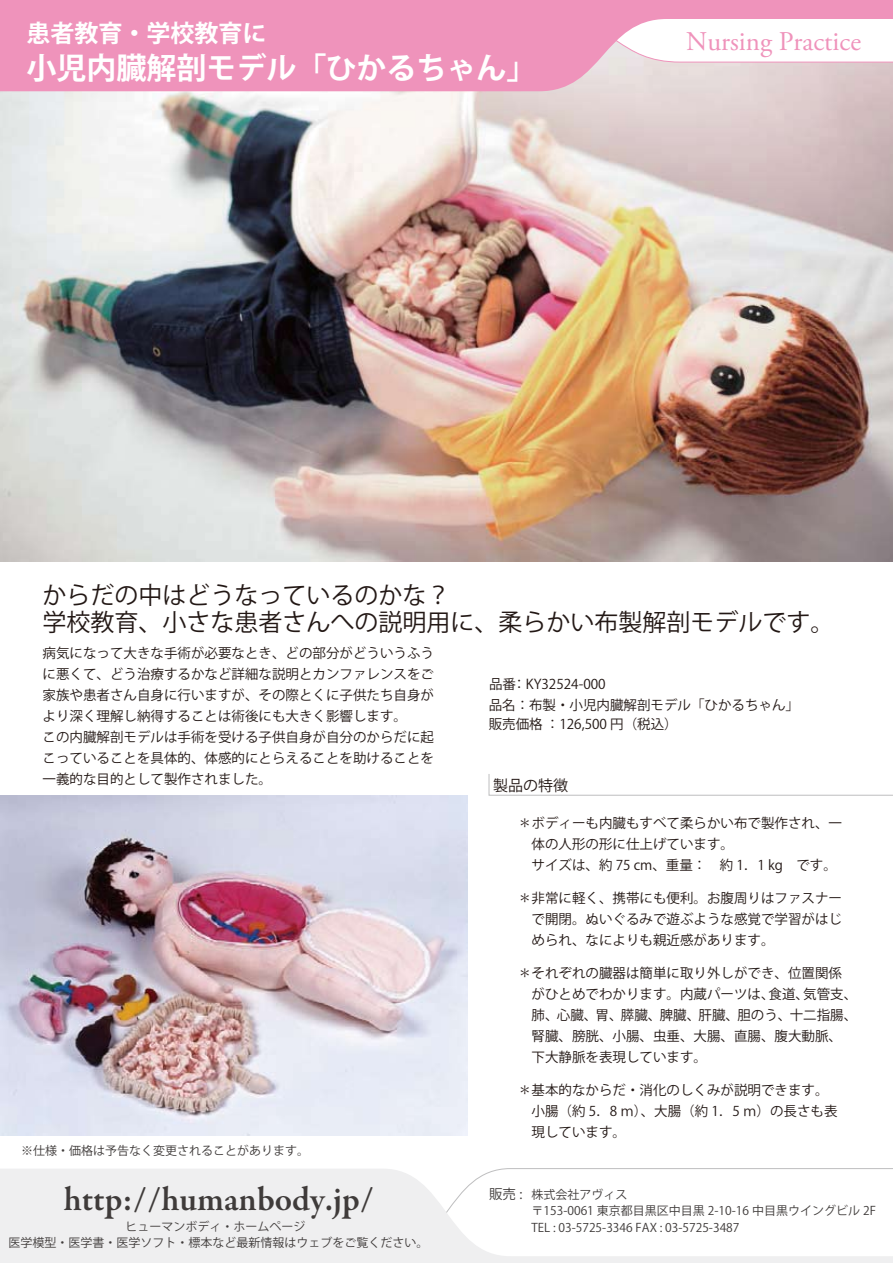
<style>
.page{position:relative;width:893px;height:1263px;background:#fff}
.page>*{position:absolute;margin:0;border:0;box-sizing:border-box;transform-origin:0 0}
.t1{font:600 34.5px "Garamond Premr Pro";color:#3f3b3a}
.t2{font:700 30px "Koz Go Pro";color:#fff}
.t3{font:27px "Adobe Garamond Pro";color:#ef93bb}
.t4{font:24px/27px "Koz Go Pro";color:#231815}
.t5{font:700 24px "Koz Go Pro";color:#fff}
.t6{font:15px "Koz Go Pro";color:#231815}
.t7{font:13.5px/21px "Koz Go Pro";color:#231815}
.t8{font:13.5px "Koz Go Pro";color:#3f3b3a}
.t9{font:12px/16.5px "Koz Go Pro";color:#3f3b3a;text-align:center}
</style>
<div class="page">
<img style="left:0;top:91px;width:893px;height:470px">
<svg style="left:0;top:1168px;width:893px;height:95px;fill:#efeff0"></svg>
<svg style="left:0;top:0;width:893px;height:91px;background:#efa9c7"></svg>
<svg style="left:488px;top:774px;width:405px;height:22px"></svg>
<img style="left:0;top:795px;width:468px;height:340px">
<h3 class="t5" style="left:27px;top:18px;width:241px">患者教育・学校教育に</h3>
<h3 class="t3" style="left:686px;top:25px;width:176px">Nursing Practice</h3>
<h2 class="t2" style="left:27px;top:49px;width:511px">小児内臓解剖モデル「ひかるちゃん」</h2>
<h3 class="t4" style="left:43px;top:582px;width:793px">からだの中はどうなっているのかな？<br>学校教育、小さな患者さんへの説明用に、柔らかい布製解剖モデルです。</h3>
<p class="t7" style="left:43px;top:643px;width:393px">病気になって大きな手術が必要なとき、どの部分がどういうふうに悪くて、どう治療するかなど詳細な説明とカンファレンスをご家族や患者さん自身に行いますが、その際とくに子供たち自身がより深く理解し納得することは術後にも大きく影響します。<br>この内臓解剖モデルは手術を受ける子供自身が自分のからだに起こっていることを具体的、体感的にとらえることを助けることを一義的な目的として製作されました。</p>
<p class="t9" style="left:21px;top:1142px;width:289px">※仕様・価格は予告なく変更されることがあります。</p>
<h1 class="t1" style="left:64px;top:1178px;width:312px">http://humanbody.jp/</h1>
<p class="t9" style="left:9px;top:1218px;width:421px">ヒューマンボディ・ホームページ<br>医学模型・医学書・医学ソフト・標本など最新情報はウェブをご覧ください。</p>
<p class="t7" style="left:489px;top:674px;width:312px;line-height:20.5px">品番： KY32524-000<br>品名： 布製・小児内臓解剖モデル「ひかるちゃん」</p>
<p class="t7" style="left:489px;top:714px;width:190px">販売価格 ：126,500 円（税込）</p>
<p class="t6" style="left:493px;top:776px;width:76px">製品の特徴</p>
<p class="t7" style="left:531px;top:813px;width:312px;text-indent:-14px">＊ボディーも内臓もすべて柔らかい布で製作され、一体の人形の形に仕上げています。<br>サイズは、約 75 cm、重量：　約 1．1 kg　です。</p>
<p class="t7" style="left:531px;top:888px;width:312px;text-align:justify;text-indent:-14px">＊非常に軽く、携帯にも便利。お腹周りはファスナーで開閉。ぬいぐるみで遊ぶような感覚で学習がはじめられ、なによりも親近感があります。</p>
<p class="t7" style="left:531px;top:963px;width:327px;text-indent:-14px">＊それぞれの臓器は簡単に取り外しができ、位置関係がひとめでわかります。内蔵パーツは、食道、気管支、肺、心臓、胃、膵臓、脾臓、肝臓、胆のう、十二指腸、腎臓、膀胱、小腸、虫垂、大腸、直腸、腹大動脈、下大静脈を表現しています。</p>
<p class="t7" style="left:531px;top:1080px;width:308px;text-indent:-14px">＊基本的なからだ・消化のしくみが説明できます。小腸（約 5．8 ｍ）、大腸（約 1．5 ｍ）の長さも表現しています。</p>
<p class="t8" style="left:489px;top:1185px;width:35px">販売 :</p>
<p class="t9" style="left:532px;top:1186px;width:346px;text-align:left">株式会社アヴィス<br>〒153-0061 東京都目黒区中目黒 2-10-16 中目黒ウイングビル 2F<br>TEL : 03-5725-3346 FAX : 03-5725-3487　</p>
</div>
